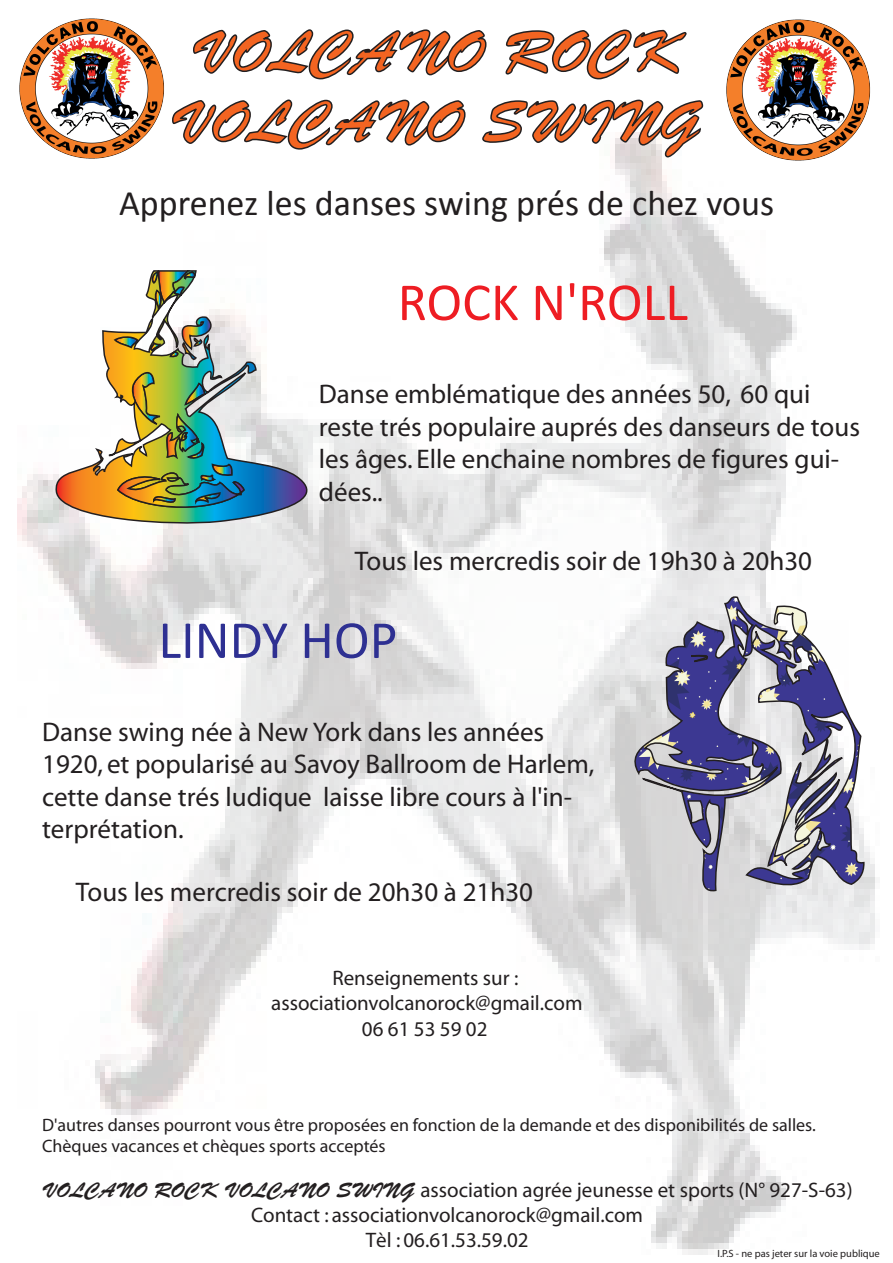
<style>
.page{position:relative;width:893px;height:1263px;background:#fff}
.page>*{position:absolute;margin:0;border:0;box-sizing:border-box;transform-origin:0 0}
.t1{font:58.5px/70.2px "Brush Script Std";color:#f36421;text-align:center}
.t2{font:54px "Calibri";color:#ee1d23}
.t3{font:54px "Calibri";color:#2e3092}
.t4{font:36px "Calibri";color:#231f20}
.t5{font:27px/32.4px "Myriad";color:#231f20}
.t6{font:21px/25.2px "Myriad";color:#231f20;text-align:center}
.t7{font:18px/21.6px "Myriad";color:#231f20}
.t8{font:10.5px "Myriad";color:#231f20}
.s1{font-family:"Brush Script Std"}
</style>
<div class="page">
<img style="left:18px;top:217px;width:857px;height:1037px">
<svg style="left:171px;top:29px;width:533px;height:193px"></svg>
<svg style="left:52px;top:267px;width:286px;height:261px"></svg>
<svg style="left:150px;top:267px;width:46px;height:43px"></svg>
<svg style="left:112px;top:316px;width:134px;height:197px;background:#9caf80"></svg>
<svg style="left:591px;top:592px;width:276px;height:302px"></svg>
<svg style="left:766px;top:738px;width:83px;height:149px;background:#9896ab"></svg>
<img style="left:19px;top:18px;width:153px;height:150px">
<img style="left:726px;top:19px;width:145px;height:142px">
<h1 class="t1" style="left:170px;top:18px;width:532px">VOLCANO ROCK<br>VOLCANO SWING</h1>
<h3 class="t4" style="left:119px;top:180px;width:657px">Apprenez les danses swing prés de chez vous</h3>
<h2 class="t2" style="left:398px;top:268px;width:292px">ROCK N'ROLL</h2>
<p class="t5" style="left:319px;top:379px;width:543px">Danse emblématique des années 50, 60 qui reste trés populaire auprés des danseurs de tous les âges. Elle enchaine nombres de figures gui&shy;dées..</p>
<p class="t5" style="left:355px;top:546px;width:459px">Tous les mercredis soir de 19h30 à 20h30</p>
<h2 class="t3" style="left:158px;top:606px;width:241px">LINDY HOP</h2>
<p class="t5" style="left:42px;top:717px;width:554px">Danse swing née à New York dans les années 1920, et popularisé au Savoy Ballroom de Harlem, cette danse trés ludique laisse libre cours à l'in&shy;terprétation.</p>
<p class="t5" style="left:76px;top:877px;width:459px">Tous les mercredis soir de 20h30 à 21h30</p>
<p class="t6" style="left:271px;top:966px;width:313px">Renseignements sur : associationvolcanorock@gmail.com<br>06 61 53 59 02</p>
<p class="t7" style="left:42px;top:1114px;width:775px">D'autres danses pourront vous être proposées en fonction de la demande et des disponibilités de salles.<br>Chèques vacances et chèques sports acceptés</p>
<p class="t6" style="left:42px;top:1178px;width:812px"><span class="s1">VOLCANO ROCK VOLCANO SWING</span> association agrée jeunesse et sports (N° 927-S-63)<br>Contact : associationvolcanorock@gmail.com<br>Tèl : 06.61.53.59.02</p>
<p class="t8" style="left:717px;top:1248px;width:164px">I.P.S - ne pas jeter sur la voie publique</p>
</div>
